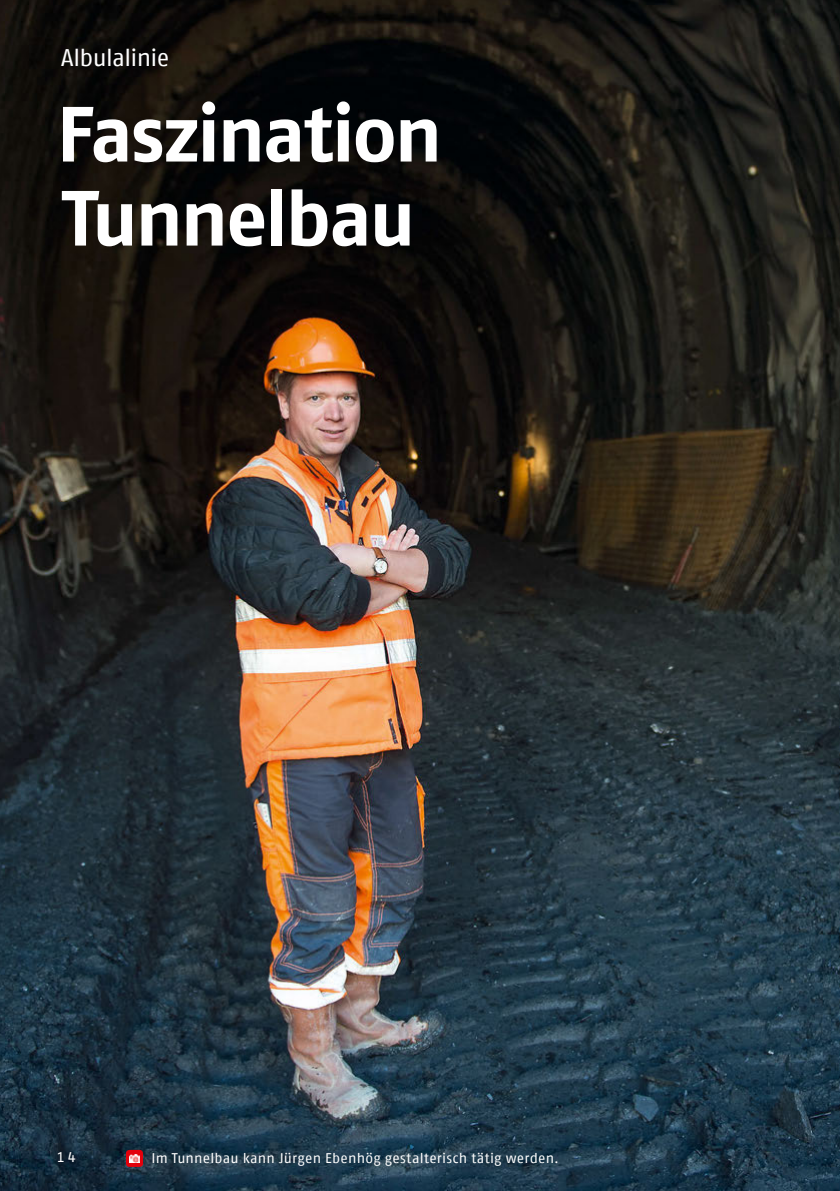
<style>
.page{position:relative;width:840px;height:1191px;background:#fff}
.page>*{position:absolute;margin:0;border:0;box-sizing:border-box;transform-origin:0 0}
.t1{font:700 78px/84px "Fago Offc";letter-spacing:-.035em;color:#fff}
.t2{font:24px "Fago Offc";letter-spacing:-.03em;color:#fff}
.t3{font:14px "Fago Offc";letter-spacing:.015em;color:#fff}
</style>
<div class="page">
<img style="left:0;top:0;width:839px;height:1191px">
<svg style="left:126px;top:1149px;width:17px;height:17px"></svg>
<svg style="left:130px;top:1154px;width:9px;height:8px"></svg>
<h2 class="t2" style="left:61px;top:44px;width:110px">Albulalinie</h2>
<h1 class="t1" style="left:57px;top:93px;width:387px">Faszination<br>Tunnelbau</h1>
<p class="t3" style="left:57px;top:1149px;width:21px">14</p>
<p class="t3" style="left:151px;top:1149px;width:409px">Im Tunnelbau kann Jürgen Ebenhög gestalterisch tätig werden.</p>
</div>
